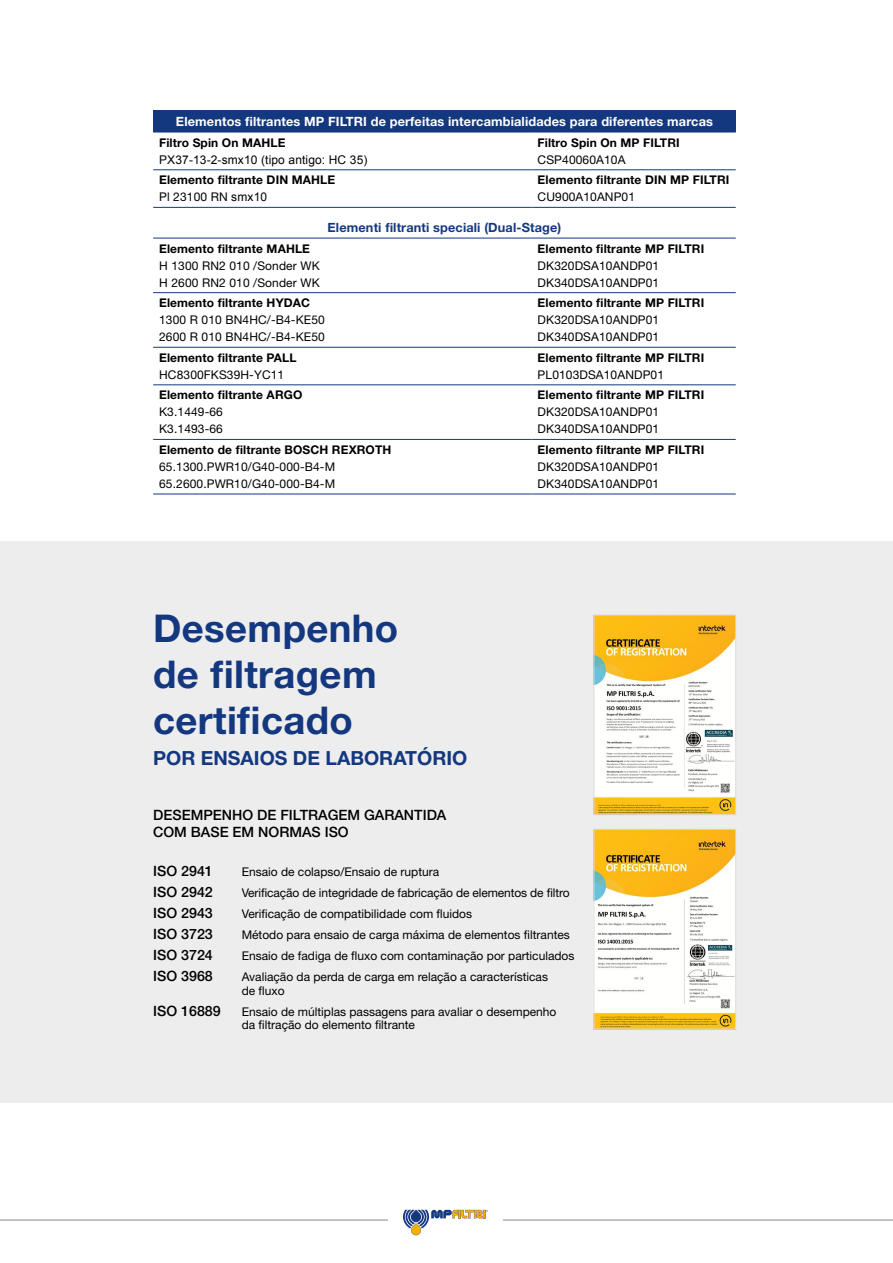
<style>
.page{position:relative;width:893px;height:1263px;background:#fff}
.page>*{position:absolute;margin:0;border:0;box-sizing:border-box;transform-origin:0 0}
.t1{font:700 38.25px/45.9px "Helvetica Neue LT Std";letter-spacing:.01em;color:#14387f}
.t2{font:700 19.5px "Helvetica Neue LT Std";color:#14387f}
.t3{font:500 14.25px/17px "Helvetica Neue LT Std";color:#000}
.t4{font:700 12.75px "Helvetica Neue LT Std";letter-spacing:.01em;color:#fff}
.t5{font:700 12.75px "Helvetica Neue LT Std";letter-spacing:.01em;color:#14387f}
.t6{font:12px/17px "Helvetica Neue LT Std";color:#000}
.t7{font:700 12px/17px "Helvetica Neue LT Std";letter-spacing:.01em;color:#000}
.t8{font:12px "Arial";letter-spacing:.01em;color:#000}
.s1{font-weight:400}
.s2{font-family:"Arial";font-weight:400}
</style>
<div class="page">
<svg style="left:403px;top:1209px;width:85px;height:26px"></svg>
<hr style="left:0;top:1220px;width:388px;height:1px;background:#878787">
<hr style="left:503px;top:1220px;width:390px;height:1px;background:#878787">
<div style="left:0;top:541px;width:893px;height:562px;background:#ededed"></div>
<img style="left:596px;top:617px;width:138px;height:196px">
<div style="left:594px;top:615px;width:142px;height:200px;border:1px solid #dadada"></div>
<img style="left:596px;top:831px;width:138px;height:196px">
<div style="left:594px;top:829px;width:142px;height:200px;border:1px solid #dadada"></div>
<div style="left:153px;top:111px;width:583px;height:21px;background:#14387f"></div>
<hr style="left:153px;top:132px;width:379px;height:1px;background:#14387f">
<hr style="left:532px;top:132px;width:204px;height:1px;background:#14387f">
<hr style="left:153px;top:169px;width:379px;height:1px;background:#14387f">
<hr style="left:532px;top:169px;width:204px;height:1px;background:#14387f">
<hr style="left:153px;top:207px;width:379px;height:1px;background:#14387f">
<hr style="left:532px;top:207px;width:204px;height:1px;background:#14387f">
<hr style="left:153px;top:238px;width:379px;height:1px;background:#14387f">
<hr style="left:532px;top:238px;width:204px;height:1px;background:#14387f">
<hr style="left:153px;top:292px;width:379px;height:1px;background:#14387f">
<hr style="left:532px;top:292px;width:204px;height:1px;background:#14387f">
<hr style="left:153px;top:347px;width:379px;height:1px;background:#14387f">
<hr style="left:532px;top:347px;width:204px;height:1px;background:#14387f">
<hr style="left:153px;top:384px;width:379px;height:1px;background:#14387f">
<hr style="left:532px;top:384px;width:204px;height:1px;background:#14387f">
<hr style="left:153px;top:439px;width:379px;height:1px;background:#14387f">
<hr style="left:532px;top:439px;width:204px;height:1px;background:#14387f">
<hr style="left:153px;top:494px;width:379px;height:1px;background:#14387f">
<hr style="left:532px;top:494px;width:204px;height:1px;background:#14387f">
<p class="t4" style="left:176px;top:114px;width:538px">Elementos filtrantes MP FILTRI de perfeitas intercambialidades para diferentes marcas</p>
<p class="t7" style="left:159px;top:134px;width:128px">Filtro Spin On MAHLE</p>
<p class="t8" style="left:159px;top:152px;width:210px">PX37-13-2-smx10 (tipo antigo: HC 35)</p>
<p class="t7" style="left:538px;top:134px;width:144px">Filtro Spin On MP FILTRI</p>
<p class="t6" style="left:538px;top:151px;width:89px">CSP40060A10A</p>
<p class="t7" style="left:159px;top:171px;width:177px">Elemento filtrante DIN MAHLE<br><span class="s1">Pl 23100 RN</span> <span class="s2">smx10</span></p>
<p class="t7" style="left:538px;top:171px;width:193px">Elemento filtrante DIN MP FILTRI</p>
<p class="t6" style="left:538px;top:188px;width:99px">CU900A10ANP01</p>
<p class="t5" style="left:328px;top:220px;width:235px">Elementi filtranti speciali (Dual-Stage)</p>
<p class="t7" style="left:159px;top:240px;width:152px">Elemento filtrante MAHLE</p>
<p class="t6" style="left:159px;top:257px;width:162px">H 1300 RN2 010 /Sonder WK<br>H 2600 RN2 010 /Sonder WK</p>
<p class="t7" style="left:159px;top:294px;width:152px">Elemento filtrante HYDAC</p>
<p class="t6" style="left:159px;top:311px;width:167px">1300 R 010 BN4HC/-B4-KE50<br>2600 R 010 BN4HC/-B4-KE50</p>
<p class="t7" style="left:159px;top:349px;width:139px">Elemento filtrante PALL</p>
<p class="t6" style="left:159px;top:366px;width:127px">HC8300FKS39H-YC11</p>
<p class="t7" style="left:159px;top:386px;width:145px">Elemento filtrante ARGO</p>
<p class="t6" style="left:159px;top:403px;width:65px">K3.1449-66<br>K3.1493-66</p>
<p class="t7" style="left:159px;top:441px;width:234px">Elemento de filtrante BOSCH REXROTH</p>
<p class="t6" style="left:159px;top:458px;width:177px">65.1300.PWR10/G40-000-B4-M<br>65.2600.PWR10/G40-000-B4-M</p>
<h1 class="t1" style="left:153px;top:605px;width:247px">Desempenho de filtragem certificado</h1>
<h2 class="t2" style="left:153px;top:746px;width:316px">POR ENSAIOS DE LABORATÓRIO</h2>
<p class="t7" style="left:538px;top:240px;width:168px">Elemento filtrante MP FILTRI</p>
<p class="t6" style="left:538px;top:257px;width:123px">DK320DSA10ANDP01<br>DK340DSA10ANDP01</p>
<p class="t7" style="left:538px;top:294px;width:168px">Elemento filtrante MP FILTRI</p>
<p class="t6" style="left:538px;top:311px;width:123px">DK320DSA10ANDP01<br>DK340DSA10ANDP01</p>
<p class="t7" style="left:538px;top:349px;width:168px">Elemento filtrante MP FILTRI</p>
<p class="t6" style="left:538px;top:366px;width:128px">PL0103DSA10ANDP01</p>
<p class="t7" style="left:538px;top:386px;width:168px">Elemento filtrante MP FILTRI</p>
<p class="t6" style="left:538px;top:403px;width:123px">DK320DSA10ANDP01<br>DK340DSA10ANDP01</p>
<p class="t7" style="left:538px;top:441px;width:168px">Elemento filtrante MP FILTRI</p>
<p class="t6" style="left:538px;top:458px;width:123px">DK320DSA10ANDP01<br>DK340DSA10ANDP01</p>
<p class="t3" style="left:153px;top:806px;width:295px">DESEMPENHO DE FILTRAGEM GARANTIDA<br>COM BASE EM NORMAS ISO</p>
<p class="t3" style="left:153px;top:862px;width:61px">ISO 2941</p>
<p class="t6" style="left:242px;top:863px;width:199px">Ensaio de colapso/Ensaio de ruptura</p>
<p class="t3" style="left:153px;top:883px;width:61px">ISO 2942</p>
<p class="t6" style="left:242px;top:884px;width:329px">Verificação de integridade de fabricação de elementos de filtro</p>
<p class="t3" style="left:153px;top:904px;width:61px">ISO 2943</p>
<p class="t6" style="left:242px;top:905px;width:232px">Verificação de compatibilidade com fluidos</p>
<p class="t3" style="left:153px;top:925px;width:61px">ISO 3723</p>
<p class="t6" style="left:242px;top:926px;width:330px">Método para ensaio de carga máxima de elementos filtrantes</p>
<p class="t3" style="left:153px;top:946px;width:61px">ISO 3724</p>
<p class="t6" style="left:242px;top:947px;width:334px">Ensaio de fadiga de fluxo com contaminação por particulados</p>
<p class="t3" style="left:153px;top:967px;width:61px">ISO 3968</p>
<p class="t6" style="left:242px;top:970px;width:308px;line-height:13.5px">Avaliação da perda de carga em relação a características de fluxo</p>
<p class="t3" style="left:153px;top:1002px;width:69px">ISO 16889</p>
<p class="t6" style="left:242px;top:1004px;width:316px;line-height:13.5px">Ensaio de múltiplas passagens para avaliar o desempenho da filtração do elemento filtrante</p>
</div>
